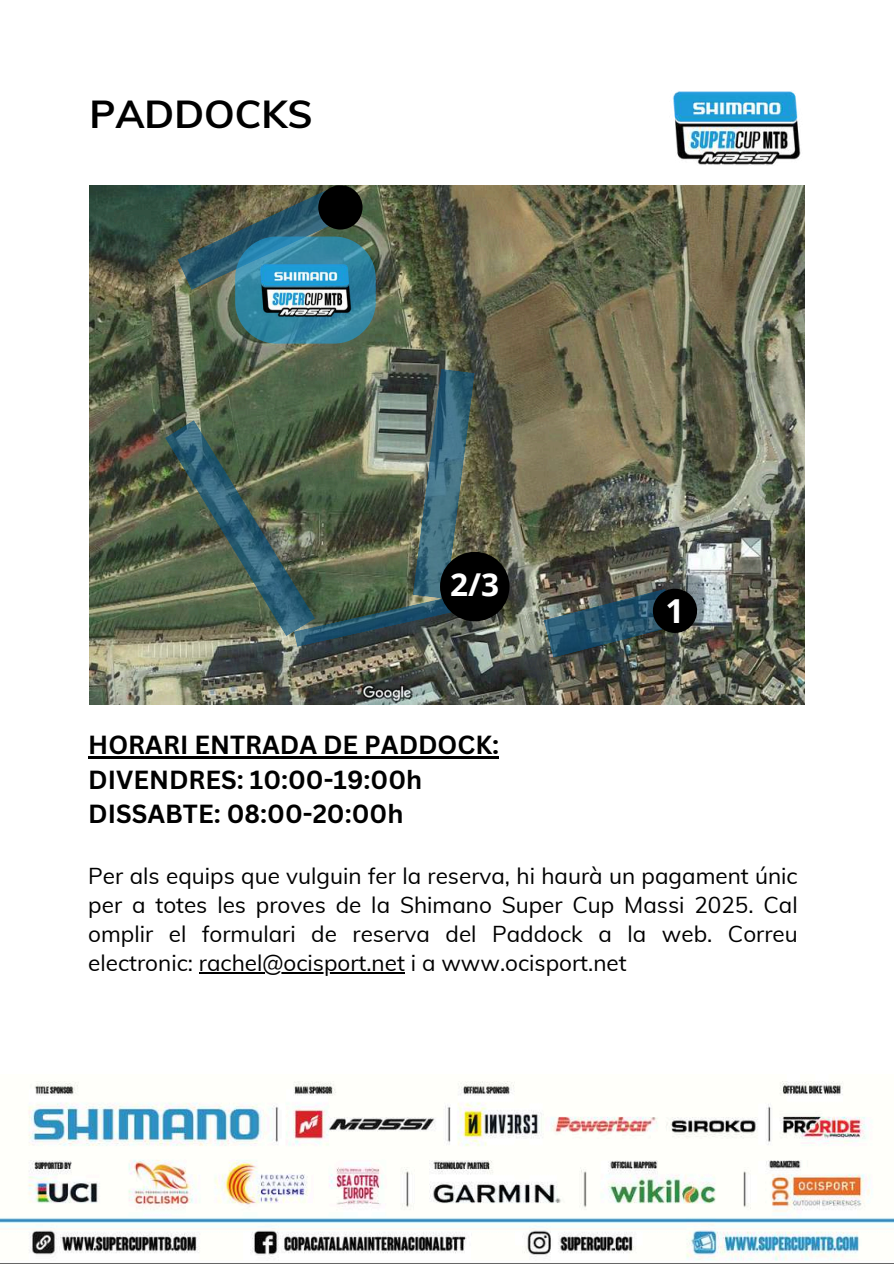
<style>
.page{position:relative;width:894px;height:1264px;background:#fff}
.page>*{position:absolute;margin:0;border:0;box-sizing:border-box;transform-origin:0 0}
.t1{font:700 39px "Muli";color:#000}
.t2{font:700 33px "Open Sans";color:#fff}
.t3{font:700 31.5px "Open Sans";color:#fff}
.t4{font:700 25.5px/34.8px "Canva Sans";color:#000}
.t5{font:22.5px/29.2px "Muli";color:#000;text-align:justify}
</style>
<div class="page">
<img style="left:672px;top:90px;width:129px;height:76px">
<img style="left:89px;top:185px;width:715px;height:519px">
<svg style="left:177px;top:190px;width:163px;height:100px;background:#485b55"></svg>
<img style="left:165px;top:369px;width:309px;height:278px">
<img style="left:543px;top:588px;width:131px;height:69px">
<svg style="left:235px;top:236px;width:140px;height:107px;background:#3387a4"></svg>
<img style="left:257px;top:263px;width:96px;height:54px">
<div style="left:440px;top:552px;width:69px;height:69px;background:#000;border-radius:50%"></div>
<div style="left:652px;top:588px;width:45px;height:45px;background:#000;border-radius:50%"></div>
<div style="left:318px;top:185px;width:44px;height:44px;background:#000;border-radius:50%"></div>
<hr style="left:88px;top:756px;width:411px;height:2px;background:#000">
<img style="left:0;top:1081px;width:893px;height:180px">
<hr style="left:199px;top:972px;width:151px;height:1px;background:#000">
<hr style="left:350px;top:972px;width:55px;height:1px;background:#000">
<h1 class="t1" style="left:89px;top:88px;width:225px">PADDOCKS</h1>
<h3 class="t3" style="left:450px;top:562px;width:50px">2/3</h3>
<p class="t4" style="left:88px;top:726px;width:412px">HORARI ENTRADA DE PADDOCK:<br>DIVENDRES: 10:00-19:00h<br>DISSABTE: 08:00-20:00h</p>
<h2 class="t2" style="left:665px;top:587px;width:20px">1</h2>
<p class="t5" style="left:88px;top:860px;width:710px">Per als equips que vulguin fer la reserva, hi haurà un pagament únic per a totes les proves de la Shimano Super Cup Massi 2025. Cal omplir el formulari de reserva del Paddock a la web. Correu electronic: rachel@ocisport.net i a www.ocisport.net</p>
</div>
